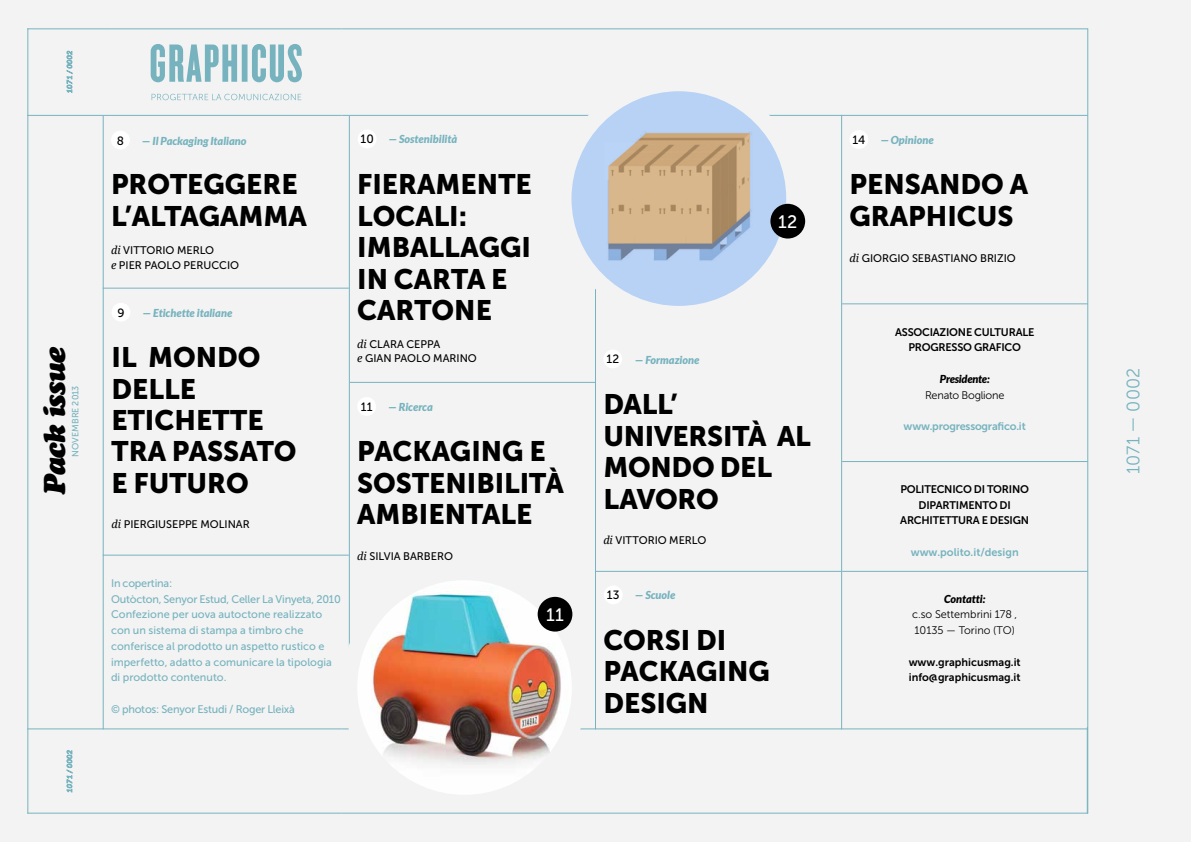
<style>
.page{position:relative;width:1191px;height:842px;background:#f3f3f3}
.page>*{position:absolute;margin:0;border:0;box-sizing:border-box;transform-origin:0 0}
.t1{font:italic 30px "Cooper Black Std";letter-spacing:-.055em;color:#000}
.t2{font:28px/31.4px "Museo Sans 900";color:#000}
.t3{font:18px "Museo Sans 300";color:#76b3be}
.t4{font:18px "Museo Sans 500";color:#fff}
.t5{font:12px "Museo Sans 500";color:#000}
.t6{font:11px/15.7px "Museo Sans 500";color:#76b3be}
.t7{font:11px/14.3px "Museo Sans 500";color:#000}
.t8{font:italic 900 11px "Lato";color:#76b3be}
.t9{font:11px/15.7px "Museo Sans 700";letter-spacing:-.02em;color:#000;text-align:center}
.t10{font:11px/15.7px "Museo Sans 700";color:#000}
.t11{font:11px/15.7px "Museo Sans 300";color:#000}
.t12{font:11px "Museo Sans 500";letter-spacing:-.02em;color:#76b3be}
.t13{font:11px "Museo Sans 700";letter-spacing:-.02em;color:#76b3be}
.t14{font:11px "Museo Sans 700";color:#76b3be}
.t15{font:11px "Museo Sans 300";letter-spacing:-.02em;color:#000}
.t16{font:italic 900 11px "Lato";letter-spacing:-.02em;color:#000}
.t17{font:italic 900 11px "Lato";color:#000}
.t18{font:9px "Museo Sans 500";color:#76b3be}
.s1{font-family:"Droid Serif";font-style:italic}
.s2{font-family:"Museo Sans 500";font-weight:400;font-style:normal;font-size:12px;color:#000}
</style>
<div class="page">
<hr style="left:841px;top:115px;width:1px;height:614px;background:#76b3be">
<hr style="left:842px;top:461px;width:245px;height:1px;background:#76b3be">
<hr style="left:842px;top:303px;width:245px;height:1px;background:#76b3be">
<hr style="left:842px;top:571px;width:245px;height:1px;background:#76b3be">
<svg style="left:151px;top:44px;width:151px;height:38px"></svg>
<svg style="left:152px;top:94px;width:149px;height:6px"></svg>
<hr style="left:595px;top:115px;width:1px;height:614px;background:#76b3be">
<hr style="left:1086px;top:727px;width:1px;height:87px;background:#76b3be">
<hr style="left:349px;top:116px;width:1px;height:613px;background:#76b3be">
<hr style="left:27px;top:28px;width:1px;height:786px;background:#76b3be">
<hr style="left:111px;top:115px;width:230px;height:1px;background:#76b3be">
<hr style="left:27px;top:115px;width:84px;height:1px;background:#76b3be">
<hr style="left:341px;top:115px;width:746px;height:1px;background:#76b3be">
<hr style="left:111px;top:28px;width:230px;height:1px;background:#76b3be">
<hr style="left:27px;top:28px;width:84px;height:1px;background:#76b3be">
<hr style="left:341px;top:28px;width:746px;height:1px;background:#76b3be">
<hr style="left:111px;top:728px;width:230px;height:1px;background:#76b3be">
<hr style="left:27px;top:728px;width:84px;height:1px;background:#76b3be">
<hr style="left:341px;top:813px;width:746px;height:1px;background:#76b3be">
<hr style="left:111px;top:813px;width:230px;height:1px;background:#76b3be">
<hr style="left:27px;top:813px;width:84px;height:1px;background:#76b3be">
<hr style="left:103px;top:116px;width:1px;height:613px;background:#76b3be">
<hr style="left:341px;top:728px;width:746px;height:1px;background:#76b3be">
<div style="left:111px;top:131px;width:19px;height:18px;background:#fff;border-radius:50%"></div>
<div style="left:357px;top:397px;width:19px;height:19px;background:#fff;border-radius:50%"></div>
<div style="left:604px;top:585px;width:18px;height:19px;background:#fff;border-radius:50%"></div>
<div style="left:849px;top:130px;width:19px;height:19px;background:#fff;border-radius:50%"></div>
<div style="left:603px;top:349px;width:19px;height:19px;background:#fff;border-radius:50%"></div>
<div style="left:112px;top:303px;width:18px;height:19px;background:#fff;border-radius:50%"></div>
<hr style="left:1087px;top:28px;width:1px;height:786px;background:#76b3be">
<hr style="left:103px;top:288px;width:246px;height:1px;background:#76b3be">
<hr style="left:103px;top:555px;width:246px;height:1px;background:#76b3be">
<hr style="left:595px;top:571px;width:246px;height:1px;background:#76b3be">
<div style="left:358px;top:129px;width:18px;height:19px;background:#fff;border-radius:50%"></div>
<hr style="left:350px;top:382px;width:246px;height:1px;background:#76b3be">
<img style="left:563px;top:83px;width:231px;height:231px;border-radius:115px">
<div style="left:556px;top:76px;width:246px;height:246px;border:16px solid #f3f3f3;border-radius:50%"></div>
<img style="left:349px;top:575px;width:224px;height:218px">
<div style="left:341px;top:564px;width:246px;height:246px;border:16px solid #f3f3f3;border-radius:50%"></div>
<div style="left:770px;top:204px;width:35px;height:35px;background:#000;border-radius:50%"></div>
<div style="left:537px;top:597px;width:35px;height:35px;background:#000;border-radius:50%"></div>
<svg style="left:67px;top:51px;width:6px;height:42px"></svg>
<svg style="left:67px;top:750px;width:6px;height:42px"></svg>
<h1 class="t1" style="left:36px;top:494px;width:149px;rotate:-90deg">Pack issue</h1>
<p class="t18" style="left:70px;top:456px;width:73px;rotate:-90deg">novembre 2013</p>
<p class="t5" style="left:117px;top:134px;width:9px">8</p>
<p class="t8" style="left:142px;top:134px;width:106px">— Il Packaging Italiano</p>
<h2 class="t2" style="left:111px;top:169px;width:20px">PROT</h2>
<h2 class="t2" style="left:111px;top:169px;width:197px;text-indent:76px">EGGERE<br>L’ALTAGAMMA</h2>
<p class="t7" style="left:111px;top:243px;width:20px"><span class="s1">di</span> VITTORIO</p>
<p class="t7" style="left:177px;top:243px;width:9px">MERLO</p>
<p class="t7" style="left:111px;top:258px;width:15px"><span class="s1">e</span>PIER</p>
<p class="t7" style="left:144px;top:258px;width:9px">PAOLO</p>
<p class="t7" style="left:184px;top:258px;width:8px">PERUCCIO</p>
<p class="t5" style="left:117px;top:306px;width:9px">9</p>
<p class="t8" style="left:142px;top:306px;width:91px">— Etichette italiane</p>
<h2 class="t2" style="left:112px;top:342px;width:150px">IL MONDO<br>DELLE<br>ETICHETTE<br>TRA PASSA</h2>
<h2 class="t2" style="left:257px;top:436px;width:41px">TO</h2>
<h2 class="t2" style="left:112px;top:467px;width:139px">E FUTURO</h2>
<p class="t7" style="left:112px;top:517px;width:19px"><span class="s1">di</span> PIER</p>
<p class="t7" style="left:147px;top:517px;width:33px">GIUSEPPE</p>
<p class="t7" style="left:200px;top:517px;width:8px">MOLINAR</p>
<p class="t6" style="left:111px;top:575px;width:231px">I n copertina:<br>Outòcton, Senyor Estud, Celler La Vinyeta, 2010<br>Confezione per uova autoctone realizzato con un sistema di stampa a timbro che conferisce al prodotto un aspetto rustico e imperfetto, adatto a comunicare la tipologia di prodotto contenuto.</p>
<p class="t12" style="left:111px;top:703px;width:185px">© photos: Senyor Estudi / Roger Lleixà</p>
<p class="t8" style="left:360px;top:133px;width:98px"><span class="s2">10</span> — Sostenibilità</p>
<h2 class="t2" style="left:357px;top:169px;width:176px">FIERAMENTE<br>LOCALI:<br>IM BALLAGG I<br>IN CARTA E<br>CARTON</h2>
<h2 class="t2" style="left:476px;top:294px;width:18px">E</h2>
<p class="t7" style="left:357px;top:337px;width:121px"><span class="s1">di</span> Clara Ceppa<br><span class="s1">e</span> Gian Paolo Marino</p>
<p class="t5" style="left:361px;top:400px;width:13px">11</p>
<p class="t8" style="left:388px;top:400px;width:46px">— Ricerca</p>
<h2 class="t2" style="left:357px;top:436px;width:208px;text-indent:93px">GI NG E<br>SOSTENIBI LITÀ<br>AMBIE NTALE</h2>
<h2 class="t2" style="left:357px;top:436px;width:38px">PACKA</h2>
<p class="t7" style="left:357px;top:549px;width:25px"><span class="s1">di</span> SILVIA</p>
<p class="t7" style="left:403px;top:549px;width:8px">BARBERO</p>
<h3 class="t4" style="left:546px;top:605px;width:19px">11</h3>
<p class="t5" style="left:606px;top:353px;width:14px">12</p>
<p class="t8" style="left:635px;top:353px;width:66px">— Formazione</p>
<h3 class="t4" style="left:778px;top:212px;width:21px">12</h3>
<h2 class="t2" style="left:603px;top:389px;width:209px">DALL’<br>UNIVERSITÀ AL<br>MONDO DEL<br>LAVORO</h2>
<p class="t7" style="left:603px;top:533px;width:20px"><span class="s1">di</span> VITTORIO</p>
<p class="t7" style="left:669px;top:533px;width:9px">MERLO</p>
<p class="t5" style="left:607px;top:589px;width:14px">13</p>
<p class="t8" style="left:635px;top:589px;width:42px">— Scuole</p>
<h2 class="t2" style="left:603px;top:624px;width:120px">CORSI DI<br>PACKA</h2>
<h2 class="t2" style="left:603px;top:656px;width:168px;text-indent:93px">GI NG<br>DESIGN</h2>
<p class="t8" style="left:852px;top:133px;width:83px"><span class="s2">14</span> — Opinione</p>
<h2 class="t2" style="left:849px;top:169px;width:112px">PENSANDO</h2>
<h2 class="t2" style="left:849px;top:169px;width:180px;text-indent:160px">A<br>GRAPH ICUS</h2>
<p class="t7" style="left:849px;top:251px;width:168px"><span class="s1">di</span> giorgio Sebastiano Brizio</p>
<p class="t9" style="left:895px;top:324px;width:141px">ASSOCIAZIONE CULTURALE<br>PROGRESSO GRAFI CO</p>
<p class="t16" style="left:940px;top:372px;width:51px">Presidente:</p>
<p class="t15" style="left:925px;top:389px;width:81px">Renato Boglione</p>
<p class="t13" style="left:903px;top:420px;width:124px">WWW.PROGRESSOGRAFICO.IT</p>
<p class="t9" style="left:900px;top:481px;width:130px">POLITECNICO DI TORI NO<br>DIPARTI MENTO DI<br>ARCHITETTURA E DESI GN</p>
<p class="t14" style="left:910px;top:546px;width:109px">WWW.POLITO.IT/DESIGN</p>
<p class="t17" style="left:944px;top:592px;width:43px">Contatti:</p>
<p class="t11" style="left:912px;top:607px;width:107px">c.so Settembrini 178 ,<br>10135 — Torino (TO)</p>
<p class="t10" style="left:908px;top:654px;width:114px">WWW.GRAPHICUSMAG.IT<br>INFO@GRAPHICUSMAG.IT</p>
<h3 class="t3" style="left:1123px;top:474px;width:107px;rotate:-90deg">1071 — 0002</h3>
</div>
